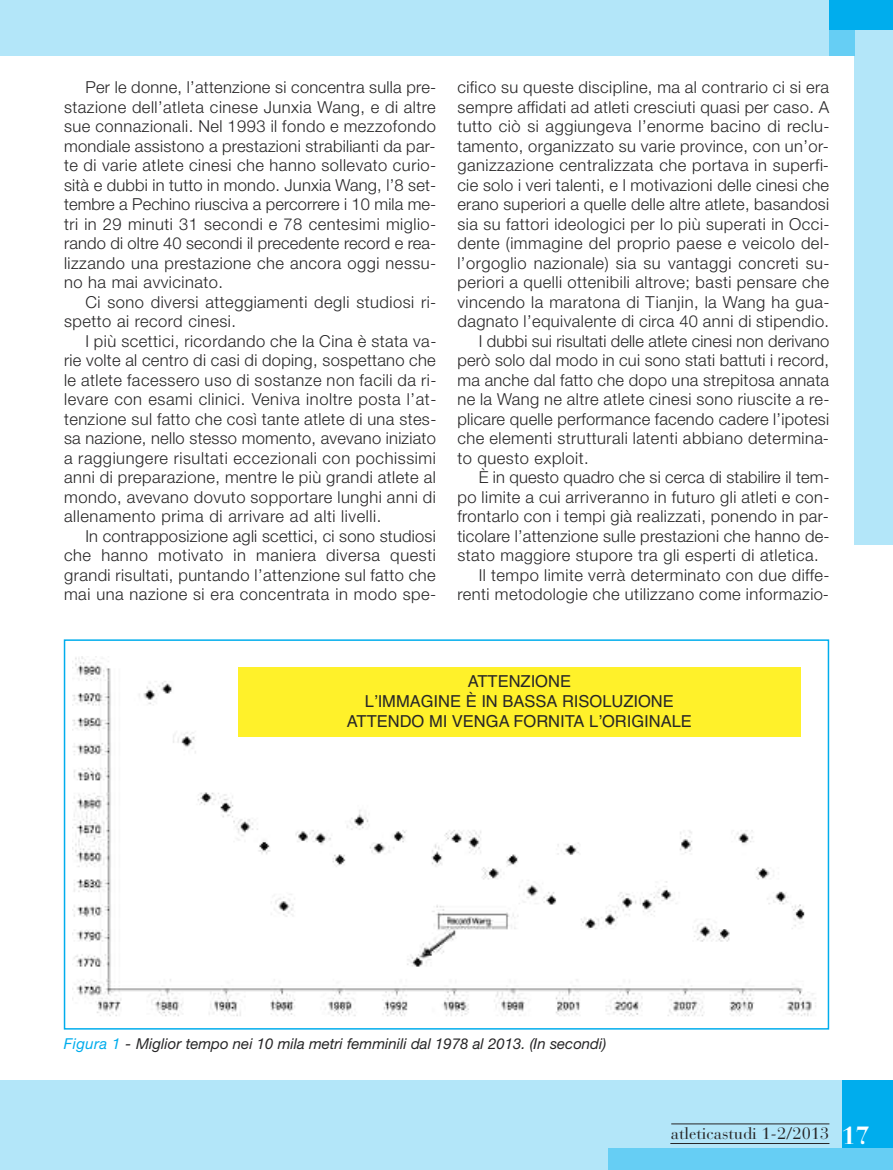
<style>
.page{position:relative;width:893px;height:1170px;background:#fff}
.page>*{position:absolute;margin:0;border:0;box-sizing:border-box;transform-origin:0 0}
.t1{font:300 16.5px/19.5px "Helvetica Neue";letter-spacing:.03em;color:#272627;text-align:justify}
.t2{font:300 16.5px "Helvetica Neue";letter-spacing:.005em;color:#272627}
.t3{font:16.5px/19.8px "Helvetica";color:#272627;text-align:center}
.t4{font:300 16.5px "Helvetica Neue";letter-spacing:.01em;color:#272627}
.t5{font:16.5px "Bauer Bodoni";color:#272627}
.t6{font:italic 15px "Helvetica Neue";color:#272627}
.s1{color:#00aded}
.s2{font-weight:700;font-size:24.75px;color:#fff}
</style>
<div class="page">
<div style="left:855px;top:22px;width:38px;height:523px;background:#b3e6f9"></div>
<div style="left:0;top:0;width:893px;height:55px;background:#b3e6f9"></div>
<div style="left:0;top:1080px;width:893px;height:89px;background:#b3e6f9"></div>
<div style="left:842px;top:1080px;width:51px;height:68px;background:#00aded"></div>
<div style="left:608px;top:1148px;width:285px;height:21px;background:#66cef4"></div>
<div style="left:829px;top:0;width:26px;height:55px;background:#66cef4"></div>
<div style="left:829px;top:0;width:64px;height:30px;background:#00aded"></div>
<hr style="left:670px;top:1142px;width:159px;height:1px;background:#272627">
<hr style="left:671px;top:1123px;width:158px;height:1px;background:#272627">
<img style="left:73px;top:656px;width:743px;height:361px">
<div style="left:64px;top:639px;width:765px;height:390px;border:2px solid #00aded"></div>
<div style="left:238px;top:667px;width:563px;height:70px;background:#fff12a"></div>
<p class="t1" style="left:64px;top:77px;width:374px;text-indent:21px">Per le donne, l’attenzione si concentra sulla pre&shy;stazione dell’atleta cinese Junxia Wang, e di altre sue connazionali. Nel 1993 il fondo e mezzofondo mondiale assistono a prestazioni strabilianti da par&shy;te di varie atlete cinesi che hanno sollevato curio&shy;sità e dubbi in tutto in mondo. Junxia Wang, l’8 set&shy;tembre a Pechino riusciva a percorrere i 10 mila me&shy;tri in 29 minuti 31 secondi e 78 centesimi miglio&shy;rando di oltre 40 secondi il precedente record e rea&shy;lizzando una prestazione che ancora oggi nessu&shy;no ha mai avvicinato.</p>
<p class="t1" style="left:64px;top:292px;width:374px;text-indent:21px">Ci sono diversi atteggiamenti degli studiosi ri&shy;spetto ai record cinesi.</p>
<p class="t1" style="left:64px;top:331px;width:374px;text-indent:21px">I più scettici, ricordando che la Cina è stata va&shy;rie volte al centro di casi di doping, sospettano che le atlete facessero uso di sostanze non facili da ri&shy;levare con esami clinici. Veniva inoltre posta l’at&shy;tenzione sul fatto che così tante atlete di una stes&shy;sa nazione, nello stesso momento, avevano iniziato a raggiungere risultati eccezionali con pochissimi anni di preparazione, mentre le più grandi atlete al mondo, avevano dovuto sopportare lunghi anni di allenamento prima di arrivare ad alti livelli.</p>
<p class="t1" style="left:64px;top:526px;width:374px;text-indent:21px">In contrapposizione agli scettici, ci sono studiosi che hanno motivato in maniera diversa questi grandi risultati, puntando l’attenzione sul fatto che mai una nazione si era concentrata in modo spe-</p>
<p class="t1" style="left:457px;top:77px;width:373px">cifico su queste discipline, ma al contrario ci si era</p>
<p class="t1" style="left:457px;top:97px;width:373px">sempre affidati ad atleti cresciuti quasi per caso. A</p>
<p class="t1" style="left:457px;top:116px;width:374px">tutto ciò si aggiungeva l’enorme bacino di reclu-</p>
<p class="t1" style="left:457px;top:136px;width:373px">tamento, organizzato su varie province, con un’or-</p>
<p class="t1" style="left:457px;top:155px;width:373px">ganizzazione centralizzata che portava in superfi-</p>
<p class="t1" style="left:457px;top:175px;width:373px">cie solo i veri talenti, e l motivazioni delle cinesi che</p>
<p class="t1" style="left:457px;top:194px;width:373px">erano superiori a quelle delle altre atlete, basandosi</p>
<p class="t1" style="left:457px;top:214px;width:374px">sia su fattori ideologici per lo più superati in Occi-</p>
<p class="t1" style="left:457px;top:233px;width:374px">dente (immagine del proprio paese e veicolo del-</p>
<p class="t1" style="left:457px;top:253px;width:374px">l’orgoglio nazionale) sia su vantaggi concreti su-</p>
<p class="t1" style="left:457px;top:272px;width:373px">periori a quelli ottenibili altrove; basti pensare che</p>
<p class="t1" style="left:457px;top:292px;width:374px">vincendo la maratona di Tianjin, la Wang ha gua-</p>
<p class="t1" style="left:457px;top:311px;width:373px">dagnato l’equivalente di circa 40 anni di stipendio.</p>
<p class="t2" style="left:479px;top:331px;width:352px">I dubbi sui risultati delle atlete cinesi non derivano</p>
<p class="t4" style="left:457px;top:350px;width:373px">però solo dal modo in cui sono stati battuti i record,</p>
<p class="t1" style="left:457px;top:370px;width:373px">ma anche dal fatto che dopo una strepitosa annata</p>
<p class="t1" style="left:457px;top:389px;width:374px">ne la Wang ne altre atlete cinesi sono riuscite a re-</p>
<p class="t1" style="left:457px;top:409px;width:373px">plicare quelle performance facendo cadere l’ipotesi</p>
<p class="t1" style="left:457px;top:428px;width:373px">che elementi strutturali latenti abbiano determina-</p>
<p class="t1" style="left:457px;top:448px;width:133px">to questo exploit.</p>
<p class="t2" style="left:479px;top:467px;width:352px">È in questo quadro che si cerca di stabilire il tem-</p>
<p class="t1" style="left:457px;top:487px;width:374px">po limite a cui arriveranno in futuro gli atleti e con-</p>
<p class="t1" style="left:457px;top:506px;width:373px">frontarlo con i tempi già realizzati, ponendo in par-</p>
<p class="t1" style="left:457px;top:526px;width:374px">ticolare l’attenzione sulle prestazioni che hanno de-</p>
<p class="t1" style="left:457px;top:545px;width:363px">stato maggiore stupore tra gli esperti di atletica.</p>
<p class="t1" style="left:479px;top:565px;width:352px">Il tempo limite verrà determinato con due diffe-</p>
<p class="t1" style="left:457px;top:584px;width:373px">renti metodologie che utilizzano come informazio-</p>
<p class="t3" style="left:347px;top:671px;width:347px">ATTENZIONE<br>LʼIMMAGINE È IN BASSA RISOLUZIONE<br>ATTENDO MI VENGA FORNITA LʼORIGINALE</p>
<p class="t6" style="left:64px;top:1034px;width:544px"><span class="s1">Figura 1</span> - Miglior tempo nei 10 mila metri femminili dal 1978 al 2013. (In secondi)</p>
<p class="t5" style="left:671px;top:1127px;width:200px">atleticastudi 1-2/2013 <span class="s2">17</span></p>
</div>
